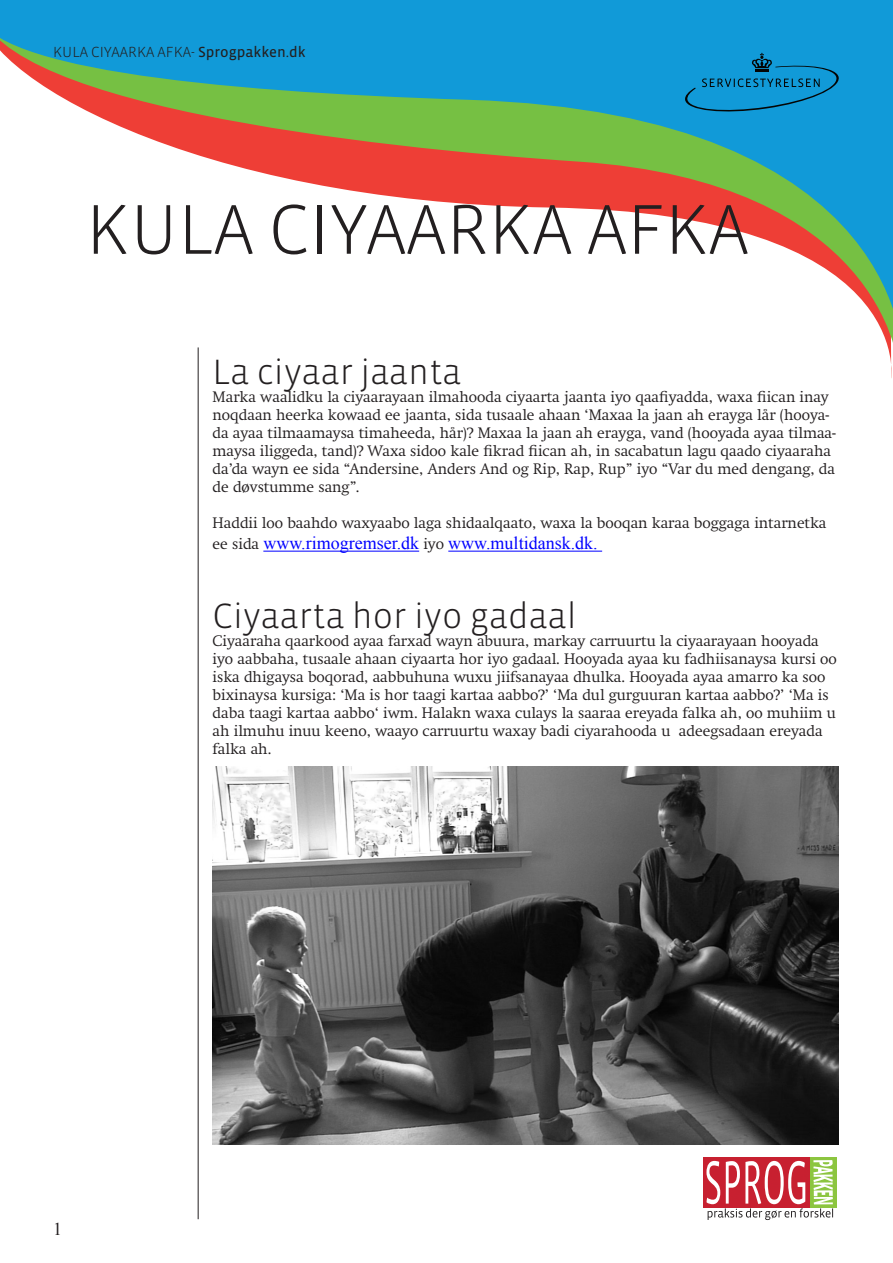
<style>
.page{position:relative;width:893px;height:1263px;background:#fff}
.page>*{position:absolute;margin:0;border:0;box-sizing:border-box;transform-origin:0 0}
.List_Paragraph{font:300 72px "Vista Sans OT";color:#231f20}
.t1{font:300 36px "Vista Sans OT";color:#231f20}
.t2{font:18px "Times New Roman";color:#00f}
.t3{font:18px "Times New Roman";color:#231f20}
.t4{font:300 15px/18px "Swift";color:#231f20}
.t5{font:300 15px "Vista Sans OT";color:#231f20}
.s1{font-weight:400}
.s2{font-family:"Swift";font-weight:300;font-size:15px;color:#231f20}
</style>
<div class="page">
<hr style="left:263px;top:551px;width:156px;height:1px;background:#00f">
<hr style="left:448px;top:551px;width:154px;height:1px;background:#00f">
<img style="left:213px;top:766px;width:626px;height:378px">
<svg style="left:0;top:0;width:893px;height:361px"></svg>
<svg style="left:684px;top:53px;width:156px;height:62px;background:#0f8dc5"></svg>
<img style="left:704px;top:1207px;width:133px;height:13px">
<img style="left:704px;top:1157px;width:133px;height:50px">
<img style="left:706px;top:1161px;width:99px;height:43px">
<img style="left:725px;top:1208px;width:108px;height:10px">
<img style="left:813px;top:1160px;width:20px;height:44px">
<hr style="left:198px;top:347px;width:1px;height:872px;background:#231f20">
<p class="t5" style="left:53px;top:45px;width:254px">KULA CIYAARKA AFKA- <span class="s1">Sprogpakken.dk</span></p>
<p class="List_Paragraph" style="left:86px;top:193px;width:664px">KULA CIYAARKA AFKA</p>
<p class="t1" style="left:213px;top:353px;width:250px">La ciyaar jaanta</p>
<p class="t4" style="left:213px;top:387px;width:625px">Marka waalidku la ciyaarayaan ilmahooda ciyaarta jaanta iyo qaafiyadda, waxa fiican inay noqdaan heerka kowaad ee jaanta, sida tusaale ahaan ‘Maxaa la jaan ah erayga lår (hooya&shy;da ayaa tilmaamaysa timaheeda, hår)? Maxaa la jaan ah erayga, vand (hooyada ayaa tilmaa&shy;maysa iliggeda, tand)? Waxa sidoo kale fikrad fiican ah, in sacabatun lagu qaado ciyaaraha da’da wayn ee sida “Andersine, Anders And og Rip, Rap, Rup” iyo “Var du med dengang, da de døvstumme sang”.</p>
<p class="t4" style="left:213px;top:513px;width:615px">Haddii loo baahdo waxyaabo laga shidaalqaato, waxa la booqan karaa boggaga intarnetka</p>
<p class="t2" style="left:213px;top:531px;width:387px"><span class="s2">ee sida</span> www.rimogremser.dk <span class="s2">iyo</span> www.multidansk.dk.</p>
<p class="t1" style="left:213px;top:598px;width:365px">Ciyaarta hor iyo gadaal</p>
<p class="t4" style="left:213px;top:632px;width:626px">Ciyaaraha qaarkood ayaa farxad wayn abuura, markay carruurtu la ciyaarayaan hooyada iyo aabbaha, tusaale ahaan ciyaarta hor iyo gadaal. Hooyada ayaa ku fadhiisanaysa kursi oo iska dhigaysa boqorad, aabbuhuna wuxu jiifsanayaa dhulka. Hooyada ayaa amarro ka soo bixinaysa kursiga: ‘Ma is hor taagi kartaa aabbo?’ ‘Ma dul gurguuran kartaa aabbo?’ ‘Ma is daba taagi kartaa aabbo‘ iwm. Halakn waxa culays la saaraa ereyada falka ah, oo muhiim u ah ilmuhu inuu keeno, waayo carruurtu waxay badi ciyarahooda u adeegsadaan ereyada falka ah.</p>
<p class="t3" style="left:53px;top:1216px;width:10px">1</p>
</div>
